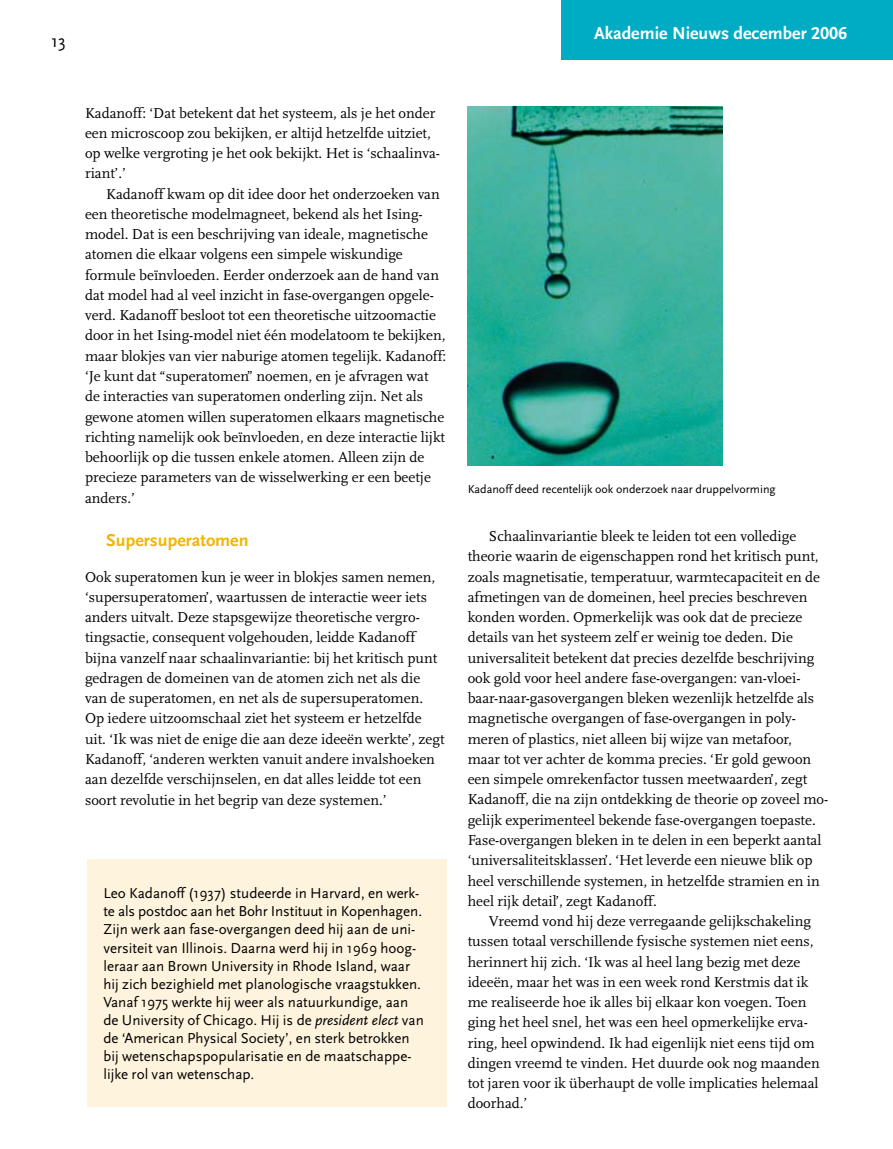
<style>
.page{position:relative;width:893px;height:1149px;background:#fff}
.page>*{position:absolute;margin:0;border:0;box-sizing:border-box;transform-origin:0 0}
.t1{font:700 18px "Scala Sans LF";color:#fff}
.t2{font:700 18px "Scala Sans LF";color:#f0b600}
.t3{font:18px "Scala Sans";color:#000}
.t4{font:15px/20.2px "Scala";color:#000}
.t5{font:15px/18px "Scala Sans";color:#000}
.t6{font:12px "Scala Sans";color:#000}
.s1{font-style:italic}
</style>
<div class="page">
<div style="left:561px;top:0;width:332px;height:60px;background:#00abc4"></div>
<div style="left:87px;top:858px;width:359px;height:248px;background:#fef3dd"></div>
<img style="left:468px;top:106px;width:255px;height:360px">
<p class="t3" style="left:51px;top:32px;width:15px">13</p>
<p class="t4" style="left:85px;top:103px;width:356px">Kadanoff: ‘Dat betekent dat het systeem, als je het onder een microscoop zou bekijken, er altijd hetzelfde uitziet, op welke vergroting je het ook bekijkt. Het is ‘schaalinva&shy;riant’.’</p>
<p class="t4" style="left:85px;top:184px;width:363px;text-indent:21px">Kadanoff kwam op dit idee door het onderzoeken van een theoretische modelmagneet, bekend als het Ising&shy;model. Dat is een beschrijving van ideale, magnetische atomen die elkaar volgens een simpele wiskundige formule beïnvloeden. Eerder onderzoek aan de hand van dat model had al veel inzicht in fase-overgangen opgele&shy;verd. Kadanoff besloot tot een theoretische uitzoomactie door in het Ising-model niet één modelatoom te bekijken, maar blokjes van vier naburige atomen tegelijk. Kadanoff: ‘Je kunt dat “superatomen” noemen, en je afvragen wat de interacties van superatomen onderling zijn. Net als gewone atomen willen superatomen elkaars magnetische richting namelijk ook beïnvloeden, en deze interactie lijkt behoorlijk op die tussen enkele atomen. Alleen zijn de precieze parameters van de wisselwerking er een beetje anders.’</p>
<p class="t2" style="left:106px;top:530px;width:144px">Supersuperatomen</p>
<p class="t4" style="left:85px;top:566px;width:361px">Ook superatomen kun je weer in blokjes samen nemen, ‘supersuperatomen’, waartussen de interactie weer iets anders uitvalt. Deze stapsgewijze theoretische vergro&shy;tingsactie, consequent volgehouden, leidde Kadanoff bijna vanzelf naar schaalinvariantie: bij het kritisch punt gedragen de domeinen van de atomen zich net als die van de superatomen, en net als de supersuperatomen.<br>Op iedere uitzoomschaal ziet het systeem er hetzelfde uit. ‘Ik was niet de enige die aan deze ideeën werkte’, zegt Kadanoff, ‘anderen werkten vanuit andere invalshoeken aan dezelfde verschijnselen, en dat alles leidde tot een soort revolutie in het begrip van deze systemen.’</p>
<p class="t5" style="left:103px;top:884px;width:320px">Leo Kadanoff (1937) studeerde in Harvard, en werk&shy;te als postdoc aan het Bohr Instituut in Kopenhagen.<br>Zijn werk aan fase-overgangen deed hij aan de uni&shy;versiteit van Illinois. Daarna werd hij in 1969</p>
<p class="t5" style="left:103px;top:938px;width:322px;text-indent:277px">hoog&shy;leraar aan Brown University in Rhode Island, waar hij zich bezighield met planologische vraagstukken.<br>Vanaf 1975 werkte hij weer als natuurkundige, aan de University of Chicago. Hij is de <span class="s1">president elect</span> van de ‘American Physical Society’, en sterk betrokken bij wetenschapspopularisatie en de maatschappe&shy;lijke rol van wetenschap.</p>
<p class="t1" style="left:594px;top:23px;width:255px">Akademie Nieuws december 2006</p>
<p class="t6" style="left:468px;top:482px;width:309px">Kadanoff deed recentelijk ook onderzoek naar druppelvorming</p>
<p class="t4" style="left:468px;top:526px;width:362px;text-indent:21px">Schaalinvariantie bleek te leiden tot een volledige theorie waarin de eigenschappen rond het kritisch punt, zoals magnetisatie, temperatuur, warmtecapaciteit en de afmetingen van de domeinen, heel precies beschreven konden worden. Opmerkelijk was ook dat de precieze details van het systeem zelf er weinig toe deden. Die universaliteit betekent dat precies dezelfde beschrijving ook gold voor heel andere fase-overgangen: van-vloei&shy;baar-naar-gasovergangen bleken wezenlijk hetzelfde als magnetische overgangen of fase-overgangen in poly&shy;meren of plastics, niet alleen bij wijze van metafoor,<br>maar tot ver achter de komma precies. ‘Er gold gewoon een simpele omrekenfactor tussen meetwaarden’, zegt Kadanoff, die na zijn ontdekking de theorie op zoveel mo&shy;gelijk experimenteel bekende fase-overgangen toepaste.<br>Fase-overgangen bleken in te delen in een beperkt aantal ‘universaliteitsklassen’. ‘Het leverde een nieuwe blik op heel verschillende systemen, in hetzelfde stramien en in heel rijk detail’, zegt Kadanoff.</p>
<p class="t4" style="left:468px;top:911px;width:354px;text-indent:21px">Vreemd vond hij deze verregaande gelijkschakeling tussen totaal verschillende fysische systemen niet eens, herinnert hij zich. ‘Ik was al heel lang bezig met deze ideeën, maar het was in een week rond Kerstmis dat ik me realiseerde hoe ik alles bij elkaar kon voegen. Toen ging het heel snel, het was een heel opmerkelijke erva&shy;ring, heel opwindend. Ik had eigenlijk niet eens tijd om dingen vreemd te vinden. Het duurde ook nog maanden tot jaren voor ik überhaupt de volle implicaties helemaal doorhad.’</p>
</div>
